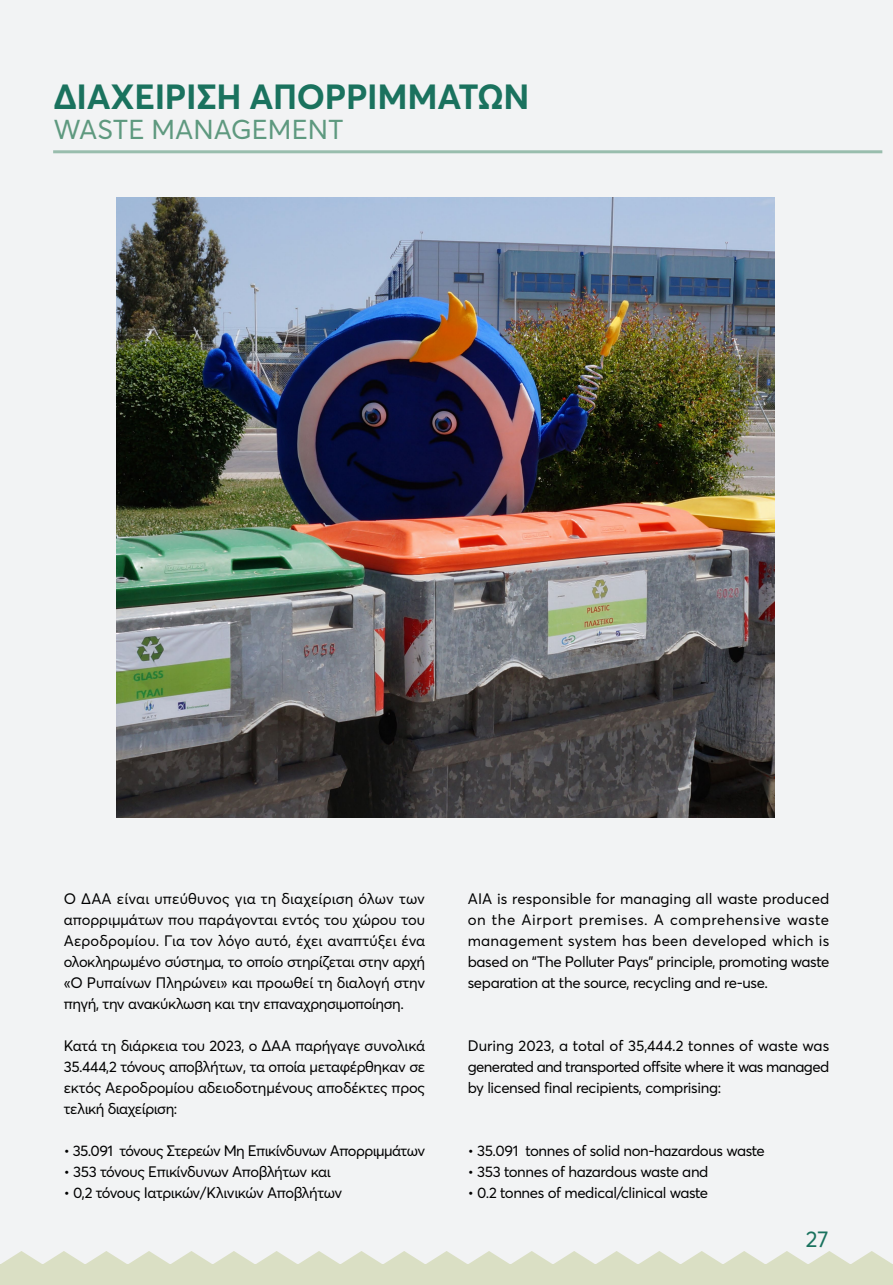
<style>
.page{position:relative;width:893px;height:1285px;background:#fff}
.page>*{position:absolute;margin:0;border:0;box-sizing:border-box;transform-origin:0 0}
.t1{font:700 34.5px "Averta";letter-spacing:-.01em;color:#1a725e}
.t2{font:27px "Averta";letter-spacing:.005em;color:#5e997f}
.t3{font:22.5px "Averta";color:#1a725e}
.TEXT{font:15px/21px "Averta";letter-spacing:-.025em;color:#000;text-align:justify}
</style>
<div class="page">
<div style="left:0;top:0;width:893px;height:1284px;background:#f2f3f4"></div>
<div style="left:765px;top:1264px;width:128px;height:20px;background:#dadfc4"></div>
<div style="left:0;top:1264px;width:128px;height:20px;background:#dadfc4"></div>
<div style="left:128px;top:1264px;width:127px;height:20px;background:#dadfc4"></div>
<div style="left:255px;top:1264px;width:128px;height:20px;background:#dadfc4"></div>
<div style="left:383px;top:1264px;width:127px;height:20px;background:#dadfc4"></div>
<div style="left:510px;top:1264px;width:128px;height:20px;background:#dadfc4"></div>
<div style="left:638px;top:1264px;width:127px;height:20px;background:#dadfc4"></div>
<svg style="left:1px;top:1251px;width:891px;height:13px"></svg>
<hr style="left:53px;top:150px;width:829px;height:3px;background:#5e997f">
<img style="left:117px;top:197px;width:658px;height:620px">
<p class="t1" style="left:53px;top:73px;width:477px">ΔΙΑΧΕΊ ΡΙΣΗ ΑΠΟΡΡΙΜΜΆΤΩΝ</p>
<p class="t2" style="left:53px;top:111px;width:292px">WASTE MANAGEMENT</p>
<p class="TEXT" style="left:64px;top:887px;width:363px">Ο ΔΑΑ είναι υπεύθυνος για τη διαχείριση όλων των απορριμμάτων που παράγονται εντός του χώρου του Αεροδρομίου. Για τον λόγο αυτό, έχει αναπτύξει ένα ολοκληρωμένο σύστημα, το οποίο στηρίζεται στην αρχή «Ο Ρυπαίνων Πληρώνει» και προωθεί τη διαλογή στην πηγή, την ανακύκλωση και την επαναχρησιμοποίηση.</p>
<p class="TEXT" style="left:64px;top:1034px;width:363px">Κατά τη διάρκεια του 2023, ο ΔΑΑ παρήγαγε συνολικά 35.444,2 τόνους αποβλήτων, τα οποία μεταφέρθηκαν σε εκτός Αεροδρομίου αδειοδοτημένους αποδέκτες προς τελική διαχείριση:</p>
<p class="TEXT" style="left:64px;top:1139px;width:363px">• 35.091 τόνους Στερεών Μη Επικίνδυνων Απορριμμάτων</p>
<p class="TEXT" style="left:64px;top:1160px;width:268px">• 353 τόνους Επικίνδυνων Αποβλήτων και</p>
<p class="TEXT" style="left:64px;top:1181px;width:280px">• 0,2 τόνους Ι ατρικών/Κλινικών Αποβλήτων</p>
<p class="TEXT" style="left:468px;top:887px;width:363px">AIA is responsible for managing all waste produced on the Airport premises. A comprehensive waste management system has been developed which is based on “The Polluter Pays” principle, promoting waste separation at the source, recycling and re-use.</p>
<p class="TEXT" style="left:468px;top:1034px;width:363px">During 2023, a total of 35,444.2 tonnes of waste was generated and transported offsite where it was managed by licensed final recipients, comprising:</p>
<p class="TEXT" style="left:468px;top:1139px;width:299px">• 35.091 tonnes of solid non-hazardous waste</p>
<p class="TEXT" style="left:468px;top:1160px;width:242px">• 353 tonnes of hazardous waste and</p>
<p class="TEXT" style="left:468px;top:1181px;width:242px">• 0.2 tonnes of medical/clinical waste</p>
<h3 class="t3" style="left:806px;top:1222px;width:24px">27</h3>
</div>
